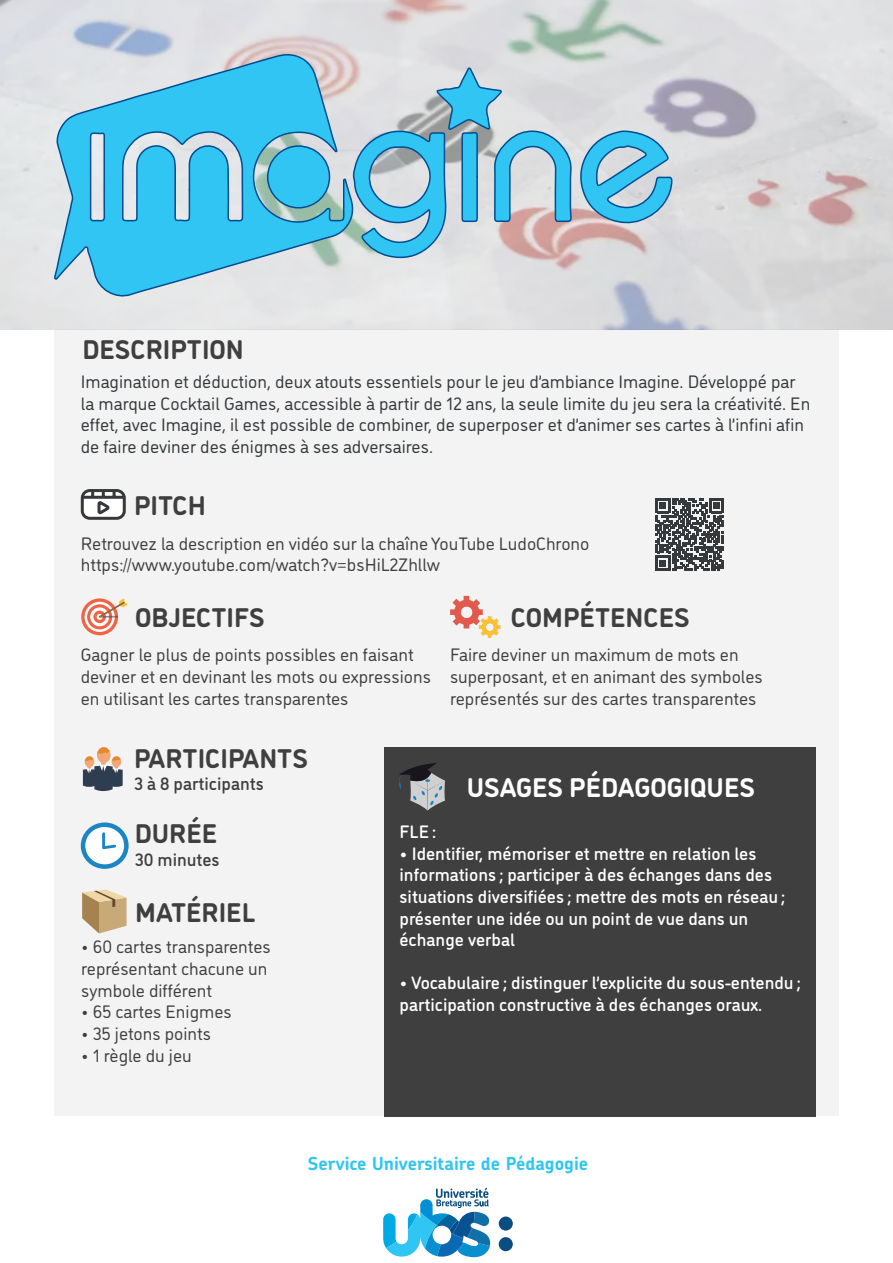
<style>
.page{position:relative;width:893px;height:1263px;background:#fff}
.page>*{position:absolute;margin:0;border:0;box-sizing:border-box;transform-origin:0 0}
.t1{font:700 27px "DI Nosaur";color:#3f3f3f}
.t2{font:700 27px "DI Nosaur";color:#fff}
.t3{font:18px/21.6px "DI Nosaur";color:#3f3f3f}
.t4{font:18px/21.6px "DI Nosaur";color:#35393b}
.t5{font:500 18px/21.6px "DI Nosaur";color:#fff}
.t6{font:700 18px "Chevin Pro";color:#30c5f3}
.t7{font:500 18px "DI Nosaur";color:#3f3f3f}
</style>
<div class="page">
<div style="left:54px;top:330px;width:785px;height:786px;background:#f3f3f3"></div>
<div style="left:384px;top:747px;width:432px;height:369px;background:#3f3f3f"></div>
<div style="left:499px;top:1216px;width:14px;height:14px;background:#0a4d80;border-radius:50%"></div>
<div style="left:499px;top:1237px;width:14px;height:14px;background:#0a4d80;border-radius:50%"></div>
<svg style="left:383px;top:1188px;width:107px;height:69px"></svg>
<svg style="left:450px;top:596px;width:43px;height:42px"></svg>
<svg style="left:81px;top:598px;width:47px;height:37px"></svg>
<svg style="left:82px;top:889px;width:45px;height:44px"></svg>
<svg style="left:83px;top:825px;width:43px;height:41px"></svg>
<div style="left:81px;top:822px;width:48px;height:47px;border:4px solid #1b86c3;border-radius:50%"></div>
<svg style="left:105px;top:845px;width:11px;height:4px"></svg>
<hr style="left:102px;top:832px;width:3px;height:17px;background:#1b86c3">
<svg style="left:83px;top:747px;width:40px;height:44px"></svg>
<svg style="left:399px;top:763px;width:46px;height:48px"></svg>
<img style="left:0;top:0;width:893px;height:330px">
<svg style="left:53px;top:41px;width:303px;height:472px"></svg>
<svg style="left:578px;top:129px;width:95px;height:97px;background:#7ec3dd"></svg>
<svg style="left:267px;top:145px;width:64px;height:64px;background:#4bbddf"></svg>
<svg style="left:493px;top:0;width:79px;height:636px"></svg>
<svg style="left:351px;top:39px;width:220px;height:220px;background:#a8cbd9"></svg>
<div style="left:82px;top:490px;width:42px;height:28px;background:#fff;border-radius:8px"></div>
<div style="left:81px;top:489px;width:45px;height:31px;border:3px solid #35393b;border-radius:8px"></div>
<hr style="left:82px;top:496px;width:43px;height:3px;background:#35393b">
<svg style="left:91px;top:490px;width:25px;height:27px"></svg>
<svg style="left:656px;top:498px;width:68px;height:73px"></svg>
<p class="t1" style="left:82px;top:329px;width:163px">DESCRIPTION</p>
<p class="t4" style="left:81px;top:370px;width:731px">Imagination et déduction, deux atouts essentiels pour le jeu d’ambiance Imagine. Développé par la marque Cocktail Games, accessible à partir de 12 ans, la seule limite du jeu sera la créativité. En effet, avec Imagine, il est possible de combiner, de superposer et d’animer ses cartes à l’infini afin de faire deviner des énigmes à ses adversaires.</p>
<p class="t1" style="left:134px;top:485px;width:73px">PITCH</p>
<p class="t3" style="left:81px;top:531px;width:510px">Retrouvez la description en vidéo sur la chaîne YouTube LudoChrono https://www.youtube.com/watch?v=bsHiL2Zhllw</p>
<p class="t1" style="left:135px;top:597px;width:131px">OBJECTIFS</p>
<p class="t1" style="left:511px;top:597px;width:180px">COMPÉTENCES</p>
<p class="t3" style="left:81px;top:643px;width:352px">Gagner le plus de points possibles en faisant deviner et en devinant les mots ou expressions en utilisant les cartes transparentes</p>
<p class="t3" style="left:450px;top:643px;width:314px">Faire deviner un maximum de mots en superposant, et en animant des symboles représentés sur des cartes transparentes</p>
<p class="t1" style="left:134px;top:738px;width:175px">PARTICIPANTS</p>
<p class="t7" style="left:134px;top:771px;width:131px">3 à 8 participants</p>
<p class="t1" style="left:135px;top:813px;width:84px">DURÉE</p>
<p class="t7" style="left:135px;top:847px;width:86px">30 minutes</p>
<p class="t1" style="left:135px;top:892px;width:122px">MATÉRIEL</p>
<p class="t3" style="left:81px;top:935px;width:191px">• 60 cartes transparentes représentant chacune un symbole différent</p>
<p class="t3" style="left:81px;top:1000px;width:152px">• 65 cartes Enigmes</p>
<p class="t3" style="left:81px;top:1022px;width:131px">• 35 jetons points</p>
<p class="t3" style="left:81px;top:1043px;width:112px">• 1 règle du jeu</p>
<p class="t2" style="left:467px;top:767px;width:290px">USAGES PÉDAGOGIQUES</p>
<p class="t5" style="left:399px;top:820px;width:38px">FLE :</p>
<p class="t5" style="left:399px;top:842px;width:387px">• Identifier, mémoriser et mettre en relation les informations ; participer à des échanges dans des situations diversifiées ; mettre des mots en réseau ; présenter une idée ou un point de vue dans un échange verbal</p>
<p class="t5" style="left:399px;top:971px;width:403px">• Vocabulaire ; distinguer l’explicite du sous-entendu ; participation constructive à des échanges oraux.</p>
<p class="t6" style="left:308px;top:1152px;width:282px">Service Universitaire de Pédagogie</p>
</div>
